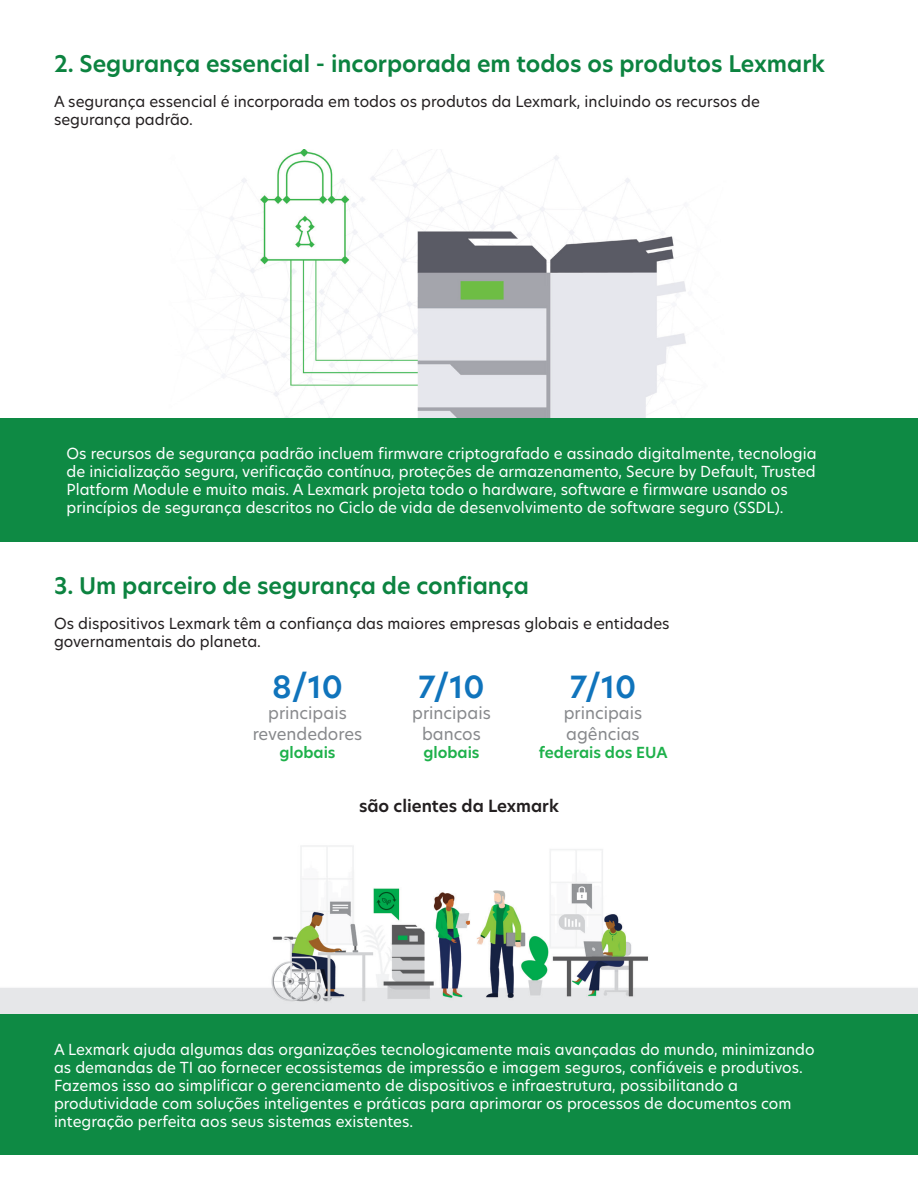
<style>
.page{position:relative;width:918px;height:1188px;background:#fff}
.page>*{position:absolute;margin:0;border:0;box-sizing:border-box;transform-origin:0 0}
.t1{font:600 30px "TP Hero";color:#1074bc}
.t2{font:600 22.5px "TP Hero";color:#0c8340}
.t3{font:16.5px/21px "TP Hero";color:#87898c;text-align:center}
.t4{font:600 16.5px "TP Hero";color:#231f20}
.t5{font:16.5px "TP Hero";color:#898a8d}
.t6{font:15px/18px "TP Hero";color:#fff}
.t7{font:15px/18px "TP Hero";color:#231f20}
.t8{font:600 15px "TP Hero";color:#1eb14b}
</style>
<div class="page">
<img style="left:0;top:845px;width:918px;height:169px">
<img style="left:222px;top:149px;width:464px;height:269px">
<div style="left:0;top:418px;width:918px;height:123px;background:#0e8a44"></div>
<div style="left:0;top:1014px;width:918px;height:141px;background:#0e8a44"></div>
<h2 class="t2" style="left:54px;top:49px;width:773px">2. Segurança essencial - incorporada em todos os produtos Lexmark</h2>
<p class="t7" style="left:54px;top:92px;width:707px">A segurança essencial é incorporada em todos os produtos da Lexmark, incluindo os recursos de segurança padrão.</p>
<p class="t6" style="left:67px;top:444px;width:752px">Os recursos de segurança padrão incluem firmware criptografado e assinado digitalmente, tecnologia de inicialização segura, verificação contínua, proteções de armazenamento, Secure by Default, Trusted Platform Module e muito mais. A Lexmark projeta todo o hardware, software e firmware usando os princípios de segurança descritos no Ciclo de vida de desenvolvimento de software seguro (SSDL).</p>
<h2 class="t2" style="left:54px;top:571px;width:476px">3. Um parceiro de segurança de confiança</h2>
<p class="t7" style="left:54px;top:614px;width:617px">Os dispositivos Lexmark têm a confiança das maiores empresas globais e entidades governamentais do planeta.</p>
<h1 class="t1" style="left:272px;top:666px;width:72px">8/10</h1>
<p class="t5" style="left:268px;top:701px;width:80px">principais</p>
<p class="t3" style="left:253px;top:723px;width:111px">revendedores</p>
<p class="t8" style="left:279px;top:742px;width:58px">globais</p>
<h1 class="t1" style="left:418px;top:666px;width:68px">7/10</h1>
<p class="t3" style="left:412px;top:702px;width:80px">principais bancos</p>
<p class="t8" style="left:423px;top:742px;width:58px">globais</p>
<h1 class="t1" style="left:570px;top:666px;width:68px">7/10</h1>
<p class="t3" style="left:564px;top:702px;width:80px;text-align:left">principais agências</p>
<p class="t8" style="left:539px;top:742px;width:130px">federais dos EUA</p>
<p class="t4" style="left:359px;top:794px;width:201px">são clientes da Lexmark</p>
<p class="t6" style="left:54px;top:1040px;width:762px">A Lexmark ajuda algumas das organizações tecnologicamente mais avançadas do mundo, minimizando as demandas de TI ao fornecer ecossistemas de impressão e imagem seguros, confiáveis e produtivos.<br>Fazemos isso ao simplificar o gerenciamento de dispositivos e infraestrutura, possibilitando a produtividade com soluções inteligentes e práticas para aprimorar os processos de documentos com integração perfeita aos seus sistemas existentes.</p>
</div>
